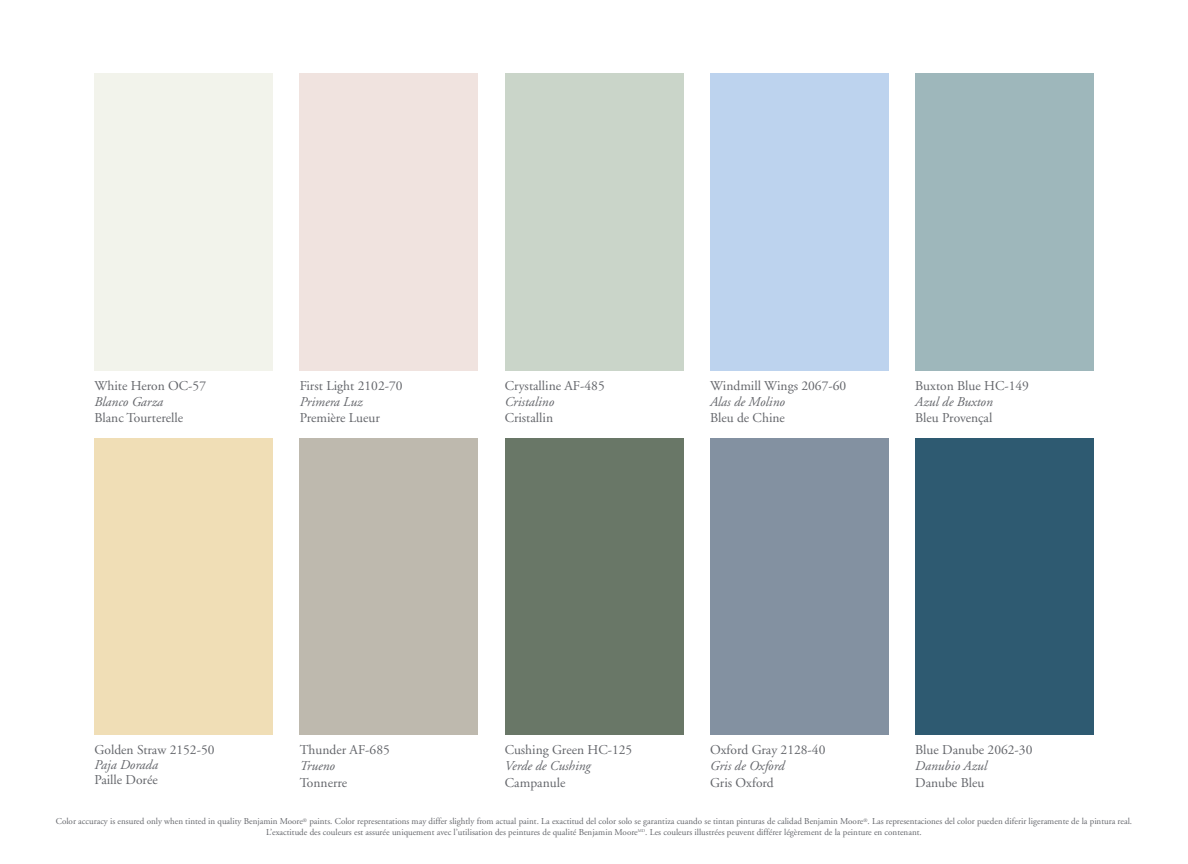
<style>
.page{position:relative;width:1188px;height:864px;background:#fff}
.page>*{position:absolute;margin:0;border:0;box-sizing:border-box;transform-origin:0 0}
.t1{font:13.5px "Adobe Garamond";color:#63656a}
.t2{font:italic 13.5px "Adobe Garamond";color:#63656a}
.t3{font:9px/10.5px "Adobe Garamond";color:#63656a;text-align:center}
</style>
<div class="page">
<div style="left:94px;top:74px;width:179px;height:297px;background:#f2f3eb"></div>
<div style="left:94px;top:438px;width:179px;height:297px;background:#f0deb6"></div>
<div style="left:300px;top:74px;width:178px;height:297px;background:#f0e3df"></div>
<div style="left:300px;top:438px;width:178px;height:297px;background:#beb9ae"></div>
<div style="left:710px;top:74px;width:178px;height:297px;background:#bdd3ee"></div>
<div style="left:710px;top:438px;width:178px;height:297px;background:#8391a1"></div>
<div style="left:505px;top:74px;width:178px;height:297px;background:#cad5c9"></div>
<div style="left:505px;top:438px;width:178px;height:297px;background:#697767"></div>
<div style="left:915px;top:74px;width:179px;height:297px;background:#9eb7bb"></div>
<div style="left:915px;top:438px;width:179px;height:297px;background:#2e5a71"></div>
<h1 class="t1" style="left:94px;top:378px;width:113px">White Heron OC-57</h1>
<h1 class="t2" style="left:94px;top:394px;width:70px">Blanco Garza</h1>
<h1 class="t1" style="left:94px;top:411px;width:90px">Blanc Tourterelle</h1>
<h1 class="t1" style="left:300px;top:378px;width:104px">First Light 2102-70</h1>
<h1 class="t2" style="left:300px;top:394px;width:64px">Primera Luz</h1>
<h1 class="t1" style="left:300px;top:411px;width:82px">Première Lueur</h1>
<h1 class="t1" style="left:505px;top:378px;width:102px">Crystalline AF-485</h1>
<h1 class="t2" style="left:505px;top:394px;width:51px">Cristalino</h1>
<h1 class="t1" style="left:505px;top:411px;width:50px">Cristallin</h1>
<h1 class="t1" style="left:710px;top:378px;width:138px">Windmill Wings 2067-60</h1>
<h1 class="t2" style="left:710px;top:394px;width:76px">Alas de Molino</h1>
<h1 class="t1" style="left:710px;top:411px;width:76px">Bleu de Chine</h1>
<h1 class="t1" style="left:915px;top:378px;width:115px">Buxton Blue HC-149</h1>
<h1 class="t2" style="left:915px;top:394px;width:79px">Azul de Buxton</h1>
<h1 class="t1" style="left:915px;top:411px;width:79px">Bleu Provençal</h1>
<h1 class="t1" style="left:94px;top:743px;width:122px">Golden Straw 2152-50</h1>
<h1 class="t2" style="left:94px;top:758px;width:65px">Paja Dorada</h1>
<h1 class="t1" style="left:94px;top:773px;width:65px">Paille Dorée</h1>
<h1 class="t1" style="left:505px;top:743px;width:129px">Cushing Green HC-125</h1>
<h1 class="t2" style="left:505px;top:759px;width:87px">Verde de Cushing</h1>
<h1 class="t1" style="left:505px;top:775px;width:62px">Campanule</h1>
<h1 class="t1" style="left:300px;top:743px;width:92px">Thunder AF-685</h1>
<h1 class="t2" style="left:300px;top:759px;width:37px">Trueno</h1>
<h1 class="t1" style="left:300px;top:775px;width:49px">Tonnerre</h1>
<h1 class="t1" style="left:710px;top:743px;width:117px">Oxford Gray 2128-40</h1>
<h1 class="t2" style="left:710px;top:759px;width:76px">Gris de Oxford</h1>
<h1 class="t1" style="left:710px;top:775px;width:65px">Gris Oxford</h1>
<h1 class="t1" style="left:915px;top:743px;width:119px">Blue Danube 2062-30</h1>
<h1 class="t2" style="left:915px;top:759px;width:73px">Danubio Azul</h1>
<h1 class="t1" style="left:915px;top:775px;width:70px">Danube Bleu</h1>
<p class="t3" style="left:56px;top:816px;width:1078px">Color accuracy is ensured only when tinted in quality Benjamin Moore<sup>®</sup> paints. Color representations may differ slightly from actual paint. La exactitud del color solo se garantiza cuando se tintan pinturas de calidad Benjamin Moore<sup>®</sup>. Las representaciones del color pueden diferir ligeramente de la pintura real.<br>L’exactitude des couleurs est assurée uniquement avec l’utilisation des peintures de qualité Benjamin Moore<sup>MD</sup>. Les couleurs illustrées peuvent différer légèrement de la peinture en contenant.</p>
</div>
